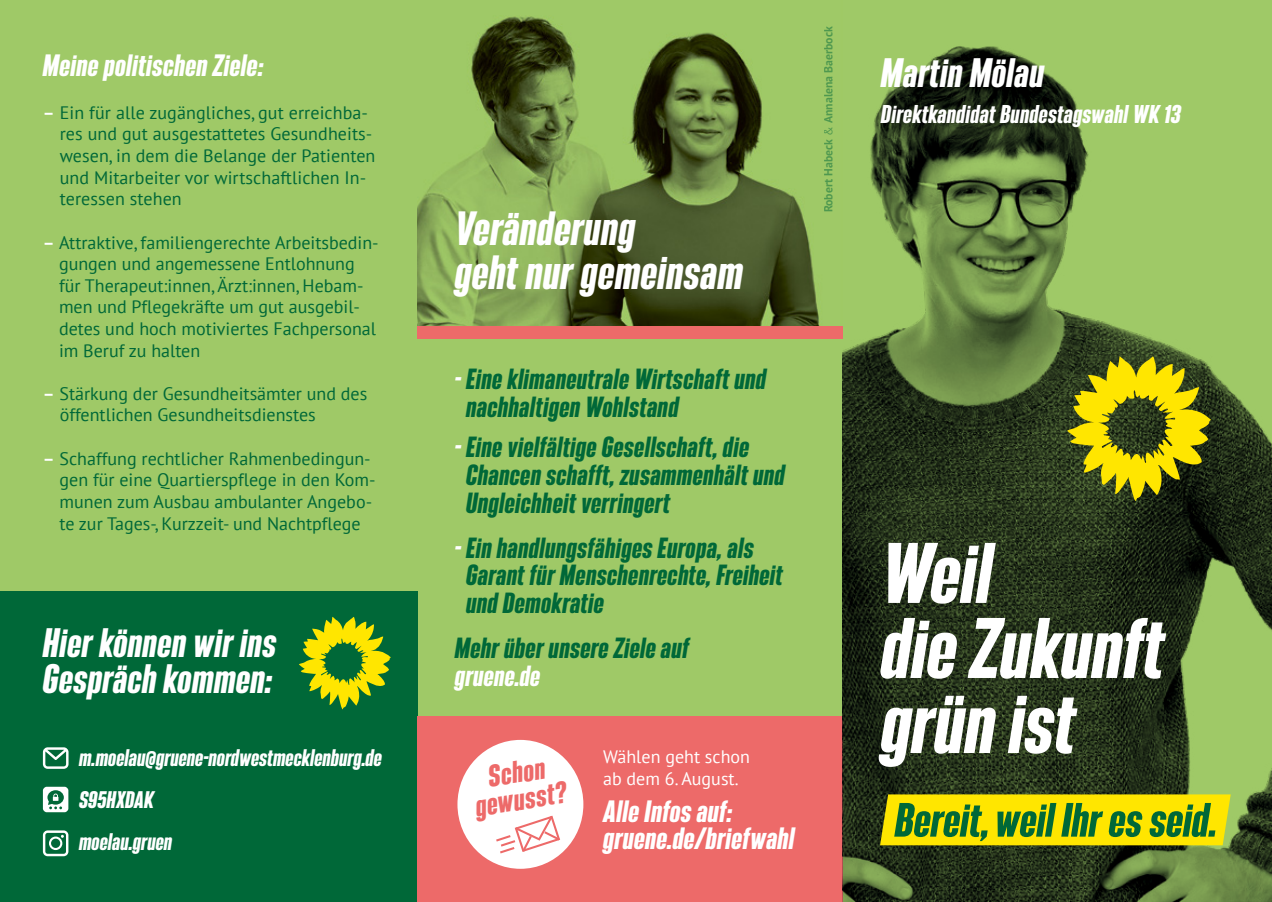
<style>
.page{position:relative;width:1272px;height:902px;background:#fff}
.page>*{position:absolute;margin:0;border:0;box-sizing:border-box;transform-origin:0 0}
.t1{font:italic 700 75px/75px "Bereit";color:#fff}
.t2{font:italic 700 42px/44.1px "Bereit";letter-spacing:.01em;color:#fff}
.t3{font:italic 700 36px/36px "Bereit";letter-spacing:.01em;color:#fff}
.t4{font:italic 700 27px/27px "Bereit";letter-spacing:.01em;color:#fff}
.t5{font:italic 700 27px "Bereit";color:#ed6a69}
.t6{font:italic 700 25.5px/27.8px "Bereit";letter-spacing:.01em;color:#006838}
.t7{font:italic 700 25.5px "Bereit";letter-spacing:.01em;color:#fff}
.t8{font:italic 700 22.5px "Bereit";letter-spacing:.01em;color:#fff}
.t9{font:italic 700 21px/42px "Bereit";color:#fff}
.t10{font:18px/21.6px "PT Sans";color:#006838}
.t11{font:18px "PT Sans";color:#fff}
.t12{font:700 12px "PT Sans";color:#006838}
.s1{font-weight:700;color:#fff}
.s2{font-weight:400}
.s3{color:#fff}
</style>
<div class="page">
<div style="left:0;top:0;width:1271px;height:901px;background:#9fc967"></div>
<div style="left:0;top:591px;width:417px;height:310px;background:#006838"></div>
<img style="left:417px;top:16px;width:403px;height:310px">
<div style="left:417px;top:716px;width:425px;height:185px;background:#ed6a69"></div>
<div style="left:417px;top:326px;width:425px;height:13px;background:#ed6a69"></div>
<img style="left:842px;top:46px;width:429px;height:855px">
<svg style="left:880px;top:794px;width:350px;height:51px;background:#aebc11"></svg>
<svg style="left:299px;top:616px;width:92px;height:93px"></svg>
<div style="left:457px;top:739px;width:126px;height:129px;background:#fff;border-radius:50%"></div>
<svg style="left:496px;top:815px;width:66px;height:40px"></svg>
<svg style="left:43px;top:747px;width:26px;height:21px"></svg>
<svg style="left:1067px;top:356px;width:143px;height:145px;background:#8c8810"></svg>
<svg style="left:43px;top:830px;width:25px;height:26px"></svg>
<svg style="left:43px;top:786px;width:25px;height:26px"></svg>
<h3 class="t4" style="left:43px;top:52px;width:222px">Meine politischen Ziele:</h3>
<p class="t10" style="left:60px;top:101px;width:317px;text-indent:-17px"><span class="s1">–</span> Ein für alle zugängliches, gut erreichba&shy;res und gut ausgestattetes Gesundheits&shy;wesen, in dem die Belange der Patienten und Mitarbeiter vor wirtschaftlichen In&shy;teressen stehen</p>
<p class="t10" style="left:59px;top:231px;width:321px;text-indent:-16px"><span class="s1">–</span> Attraktive, familiengerechte Arbeitsbedin&shy;gungen und angemessene Entlohnung für Therapeut:innen, Ärzt:innen, Hebam&shy;men und Pflegekräfte um gut ausgebil&shy;detes und hoch motiviertes Fachpersonal im Beruf zu halten</p>
<p class="t10" style="left:60px;top:382px;width:309px;text-indent:-17px"><span class="s1">–</span> Stärkung der Gesundheitsämter und des öffentlichen Gesundheitsdienstes</p>
<p class="t10" style="left:60px;top:447px;width:317px;text-indent:-17px"><span class="s1">–</span> Schaffung rechtlicher Rahmenbedingun&shy;gen für eine Quartierspflege in den Kom&shy;munen zum Ausbau ambulanter Angebo&shy;te zur Tages-, Kurzzeit- und Nachtpflege</p>
<h3 class="t3" style="left:43px;top:625px;width:235px">Hier können wir ins<br>Gespräch kommen:</h3>
<p class="t9" style="left:79px;top:736px;width:304px">m.moelau@gruene-nordwestmecklenburg.de<br>S95HXDAK<br>moelau.gruen</p>
<h2 class="t2" style="left:455px;top:207px;width:290px">Veränderung<br>geht nur gemeinsam</h2>
<p class="t12" style="left:820px;top:212px;width:187px;rotate:-90deg">Robert Habeck <span class="s2">&amp;</span> Annalena Baerbock</p>
<h3 class="t6" style="left:466px;top:365px;width:301px;text-indent:-11px"><span class="s3">-</span> Eine klimaneutrale Wirtschaft und nachhaltigen Wohlstand</h3>
<h3 class="t6" style="left:466px;top:433px;width:320px;text-indent:-11px"><span class="s3">-</span> Eine vielfältige Gesellschaft, die<br>Chancen schafft, zusammenhält und<br>Ungleichheit verringert</h3>
<h3 class="t6" style="left:466px;top:533px;width:318px;text-indent:-11px"><span class="s3">-</span> Ein handlungsfähiges Europa, als<br>Garant für Menschenrechte, Freiheit und Demokratie</h3>
<h3 class="t6" style="left:455px;top:634px;width:236px">Mehr über unsere Ziele auf</h3>
<h3 class="t7" style="left:455px;top:660px;width:87px">gruene.de</h3>
<p class="t11" style="left:603px;top:745px;width:148px">Wählen geht schon</p>
<h3 class="t5" style="left:485px;top:760px;width:59px;rotate:-9deg">Schon</h3>
<p class="t11" style="left:603px;top:766px;width:137px">ab dem 6. August.</p>
<h3 class="t5" style="left:473px;top:790px;width:93px;rotate:-9deg">gewusst?</h3>
<h3 class="t4" style="left:603px;top:797px;width:193px">Alle Infos auf: gruene.de/briefwahl</h3>
<h3 class="t3" style="left:881px;top:55px;width:165px">Martin Mölau</h3>
<p class="t8" style="left:881px;top:101px;width:301px">Direktkandidat Bundestagswahl WK 13</p>
<h1 class="t1" style="left:881px;top:536px;width:285px">Weil<br>die Zukunft grün ist</h1>
</div>
